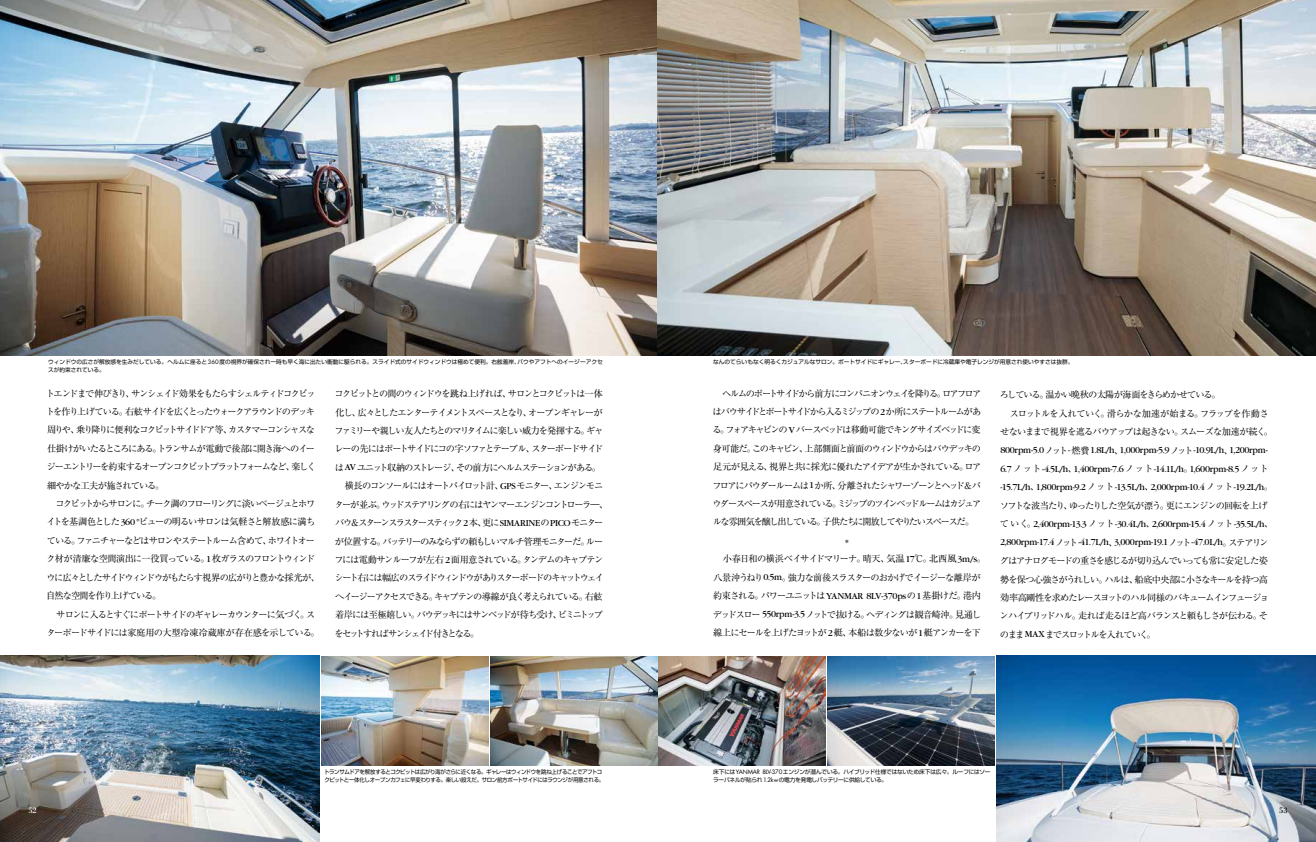
<style>
.page{position:relative;width:1316px;height:842px;background:#fff}
.page>*{position:absolute;margin:0;border:0;box-sizing:border-box;transform-origin:0 0}
.t1{font:11.1px "Garamond";color:#000}
.t2{font:9.6px/18.4px "Garamond";letter-spacing:-.035em;color:#000}
.t3{font:9.2px/18.4px "Ryumin Pro";letter-spacing:-.12em;color:#000;text-align:justify}
.t4{font:9.2px/18.4px "Ryumin Pro";letter-spacing:-.14em;color:#000}
.t5{font:9.2px/18.4px "Ryumin Pro";letter-spacing:-.095em;color:#000}
.t6{font:9.2px/18.4px "Ryumin Pro";letter-spacing:-.09em;color:#000}
.t7{font:8.5px "Bodoni";color:#fff}
.t8{font:8.5px "Bodoni";color:#000}
.t9{font:5.7px/8.5px "Shin Go Pro";letter-spacing:-.015em;color:#000}
.t10{font:5.7px/8.5px "Shin Go Pro";letter-spacing:-.06em;color:#000;scale:.96 1}
.t11{font:5.7px/8.5px "Shin Go Pro";letter-spacing:-.035em;color:#000}
.s1{font-family:"Futura";font-size:5.9px}
.s2{font-family:"Garamond";font-size:9.6px}
.s3{font-family:"Ryumin Pro";font-size:9.2px}
</style>
<div class="page">
<img style="left:0;top:0;width:1315px;height:356px">
<img style="left:0;top:656px;width:320px;height:186px">
<img style="left:996px;top:656px;width:319px;height:186px">
<img style="left:321px;top:656px;width:504px;height:110px">
<img style="left:827px;top:656px;width:167px;height:110px">
<p class="t9" style="left:48px;top:356px;width:556px">ウィンドウの広さが解放感を生みだしている。ヘルムに座ると<span class="s1">360</span>度の視界が確保され一時も早く海に出たい衝動に駆られる。スライド式のサイドウィンドウは極めて便利。右舷着岸、バウやアフトへのイージーアクセスが約束されている。</p>
<p class="t9" style="left:713px;top:356px;width:362px">なんのてらいもなく明るくカジュアルなサロン。ポートサイドにギャレー、スターボードに冷蔵庫や電子レンジが用意され使いやすさは抜群。</p>
<p class="t3" style="left:46px;top:383px;width:276px;text-align:left">トエンドまで伸びきり、サンシェイド効果をもたらすシェルティドコクピットを作り上げている。右舷サイドを広くとったウォークアラウンドのデッキ周りや、乗り降りに便利なコクピットサイドドア等、カスタマーコンシャスな仕掛けがいたるところにある。トランサムが電動で後部に開き海へのイージーエントリーを約束するオープンコクピットプラットフォームなど、楽しく細やかな工夫が施されている。<br>　コクピットからサロンに。チーク調のフローリングに淡いベージュとホワイトを基調色とした<span class="s2">360 °</span>ビューの明るいサロンは気軽さと解放感に満ちている。ファニチャーなどはサロンやステートルーム含めて、ホワイトオーク材が清廉な空間演出に一役買っている。<span class="s2">1</span> 枚ガラスのフロントウィンドウに広々としたサイドウィンドウがもたらす視界の広がりと豊かな採光が、自然な空間を作り上げている。<br>　サロンに入るとすぐにポートサイドのギャレーカウンターに気づく。スターボードサイドには家庭用の大型冷凍冷蔵庫が存在感を示している。</p>
<p class="t4" style="left:334px;top:384px;width:275px">コクピットとの間のウィンドウを跳ね上げれば、サロンとコクピットは一体化し、広々としたエンターテイメントスペースとなり、オープンギャレーがファミリーや親しい友人たちとのマリタイムに楽しい威力を発揮する。ギャレーの先にはポートサイドにコの字ソファとテーブル、スターボードサイドは <span class="s2">AV</span> ユニット収納のストレージ、その前方にヘルムステーションがある。　横長のコンソールにはオートパイロット計、<span class="s2">GPS</span> モニター、エンジンモニターが並ぶ。ウッドステアリングの右にはヤンマーエンジンコントローラ―、バウ＆スターンスラスタースティック<span class="s2">2</span> 本、更に <span class="s2">SIMARINE</span> の <span class="s2">PICO</span> モニターが位置する。バッテリーのみならずの頼もしいマルチ管理モニターだ。ルーフには電動サンルーフが左右 <span class="s2">2</span> 面用意されている。タンデムのキャプテンシート右には幅広のスライドウィンドウがありスターボードのキャットウェイへイージーアクセスできる。キャプテンの導線が良く考えられている。右舷着岸には至極嬉しい。バウデッキにはサンベッドが待ち受け、ビミニトップをセットすればサンシェイド付きとなる。</p>
<p class="t3" style="left:712px;top:383px;width:270px">　ヘルムのポートサイドから前方にコンパニオンウェイを降りる。ロアフロアはバウサイドとポートサイドから入るミジップの <span class="s2">2</span> か所にステートルームがある。フォアキャビンの <span class="s2">V</span> バースベッドは移動可能でキングサイズベッドに変身可能だ。このキャビン、上部側面と前面のウィンドウからはバウデッキの足元が見える、視界と共に採光に優れたアイデアが生かされている。ロアフロアにパウダールームは <span class="s2">1</span> か所、分離されたシャワーゾーンとヘッド＆パウダースペースが用意されている。ミジップのツインベッドルームはカジュアルな雰囲気を醸し出している。子供たちに開放してやりたいスペースだ。</p>
<p class="t1" style="left:845px;top:538px;width:5px">*</p>
<p class="t5" style="left:712px;top:549px;width:274px">　小春日和の横浜ベイサイドマリーナ。晴天、気温<span class="s2">17</span>℃。北西風 <span class="s2">3m/s</span>。八景沖うねり<span class="s2">0.5m</span>。強力な前後スラスターのおかげでイージーな離岸が約束される。パワーユニットは <span class="s2">YANMAR 8LV-370ps</span>の<span class="s2">1</span>基掛けだ。港内デッドスロー <span class="s2">550rpm-3.5</span>ノットで抜ける。ヘディングは観音崎沖。見通し線上にセールを上げたヨットが <span class="s2">2</span> 艇、本船は数少ないが <span class="s2">1</span> 艇アンカーを下</p>
<p class="t6" style="left:999px;top:385px;width:275px">ろしている。温かい晩秋の太陽が海面をきらめかせている。<br>　スロットルを入れていく。滑らかな加速が始まる。フラップを作動させないままで視界を遮るバウアップは起きない。スムーズな加速が続く。</p>
<p class="t2" style="left:1000px;top:441px;width:274px">800rpm-5.0<span class="s3">ノット</span>- <span class="s3">燃費</span>1.8L/h<span class="s3">、</span>1,000rpm-5.9<span class="s3">ノット</span>-10.9L/h<span class="s3">、</span>1,200rpm-<br>6.7<span class="s3">ノット</span>-4.5L/h<span class="s3">、</span>1,400rpm-7.6<span class="s3">ノット</span>-14.1L/h<span class="s3">。</span>1,600rpm-8.5<span class="s3">ノット</span>-15.7L/h<span class="s3">、</span>1,800rpm-9.2<span class="s3">ノット</span>-13.5L/h<span class="s3">、</span>2,000rpm-10.4<span class="s3">ノット</span>-19.2L/h<span class="s3">。</span></p>
<p class="t6" style="left:999px;top:495px;width:269px">ソフトな波当たり、ゆったりした空気が漂う。更にエンジンの回転を上げ</p>
<p class="t2" style="left:999px;top:515px;width:275px"><span class="s3">ていく。</span>2,400rpm-13.3<span class="s3">ノット</span>-30.4L/h<span class="s3">、</span>2,600rpm-15.4<span class="s3">ノット</span>-35.5L/h<span class="s3">、<br></span>2,800rpm-17.4<span class="s3">ノット</span>-41.7L/h<span class="s3">、</span>3,000rpm-19.1<span class="s3">ノット</span>-47.0L/h<span class="s3">。ステアリン</span></p>
<p class="t3" style="left:999px;top:551px;width:271px">グはアナログモードの重さを感じるが切り込んでいっても常に安定した姿勢を保つ心強さがうれしい。ハルは、船底中央部に小さなキールを持つ高効率高剛性を求めたレースヨットのハル同様のバキュームインフュージョンハイブリッドハル。走れば走るほど高バランスと頼もしさが伝わる。そのまま <span class="s2">MAX</span> までスロットルを入れていく。</p>
<p class="t10" style="left:324px;top:766px;width:293px">トランサムドアを解放するとコクピットは広がり海がさらに近くなる。ギャレーはウィンドウを跳ね上げることでアフトコクピットと一体化しオープンカフェに早変わりする。楽しい設えだ。サロン前方ポートサイドにはラウンジが用意される。</p>
<p class="t11" style="left:713px;top:766px;width:279px">床下には<span class="s1">YANMAR 8LV-370</span>エンジンが潜んでいる。ハイブリッド仕様ではないため床下は広々。ルーフにはソーラーパネルが貼られ<span class="s1">1.2kw</span>の電力を発電しバッテリーに供給している。</p>
<p class="t7" style="left:28px;top:805px;width:10px">52</p>
<p class="t8" style="left:1278px;top:805px;width:10px">53</p>
</div>
